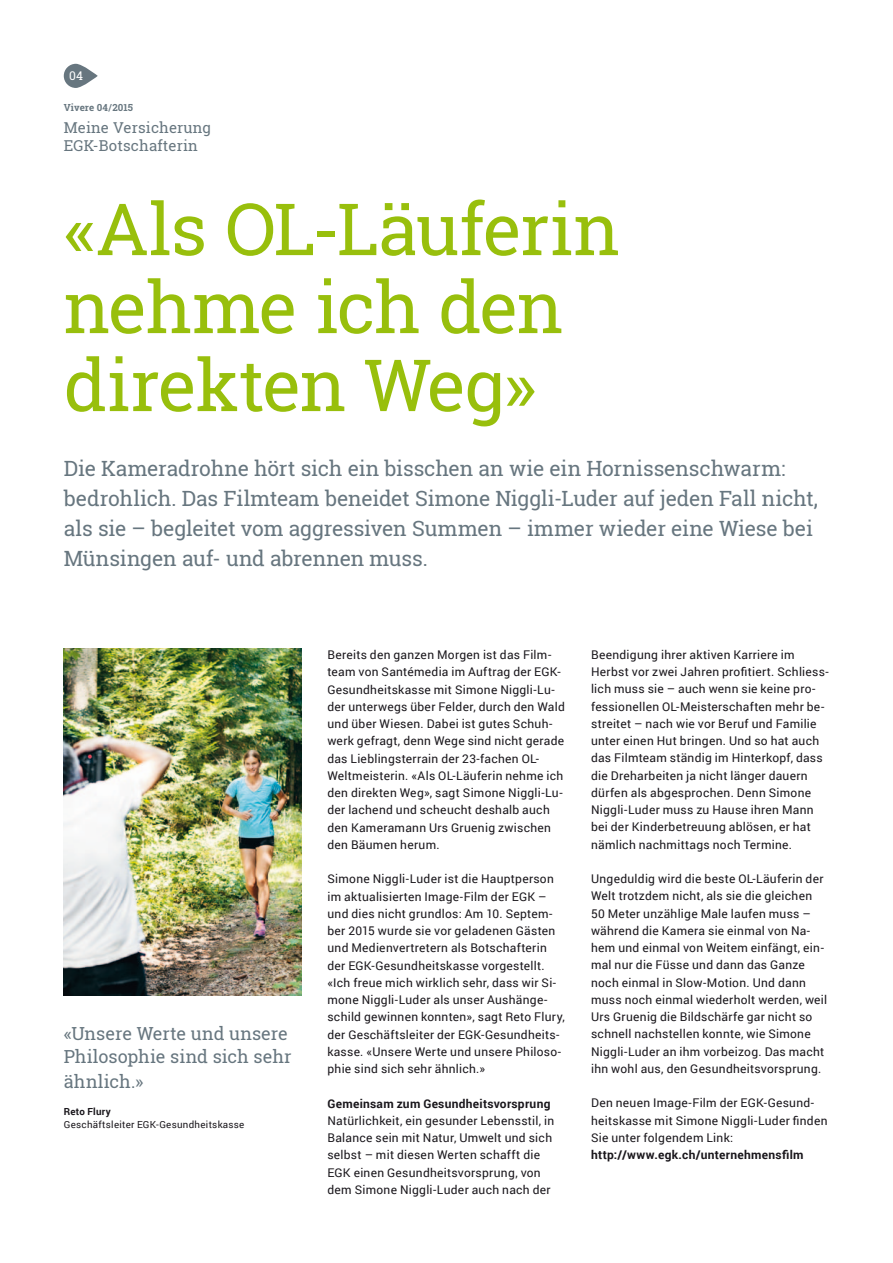
<style>
.page{position:relative;width:893px;height:1263px;background:#fff}
.page>*{position:absolute;margin:0;border:0;box-sizing:border-box;transform-origin:0 0}
.t1{font:72px/78px "Roboto Slab";letter-spacing:-.015em;color:#98bf0c}
.t2{font:21px/30px "Roboto Slab";letter-spacing:-.01em;color:#67767f}
.t3{font:18px/22.5px "Roboto Slab";letter-spacing:-.005em;color:#67767f}
.t4{font:18px "Roboto Slab";letter-spacing:.015em;color:#67767f}
.t5{font:15px/18px "Roboto Slab";letter-spacing:.01em;color:#67767f}
.t6{font:12px/17.2px "Roboto";letter-spacing:.025em;color:#1a171c}
.t7{font:700 12px "Roboto";letter-spacing:.025em;color:#1a171c}
.t8{font:12px "Roboto Slab";color:#fff}
.t9{font:9.75px "Roboto";letter-spacing:.03em;color:#1a171c}
.t10{font:700 9.75px "Roboto Slab";letter-spacing:.01em;color:#67767f}
.t11{font:700 9.75px "Roboto";letter-spacing:.03em;color:#1a171c}
</style>
<div class="page">
<svg style="left:64px;top:64px;width:34px;height:24px"></svg>
<img style="left:64px;top:648px;width:238px;height:348px">
<p class="t8" style="left:69px;top:67px;width:15px">04</p>
<p class="t10" style="left:64px;top:100px;width:71px">Vivere 04 / 2015</p>
<p class="t5" style="left:64px;top:118px;width:149px">Meine Versicherung<br>EGK-Botschafterin</p>
<h1 class="t1" style="left:64px;top:189px;width:558px">«Als OL-Läuferin nehme ich den direkten Weg»</h1>
<p class="t2" style="left:64px;top:453px;width:755px">Die Kameradrohne hört sich ein bisschen an wie ein Hornissenschwarm: bedrohlich. Das Filmteam beneidet Simone Niggli-Luder auf jeden Fall nicht, als sie – begleitet vom aggressiven Summen – immer wieder eine Wiese bei Münsingen auf- und abrennen muss.</p>
<h3 class="t3" style="left:64px;top:1022px;width:229px">«Unsere Werte und unsere<br>Philosophie sind sich sehr</h3>
<h3 class="t4" style="left:64px;top:1069px;width:81px">ähnlich.»</h3>
<p class="t11" style="left:64px;top:1104px;width:49px">Reto Flury</p>
<p class="t9" style="left:64px;top:1118px;width:182px">Geschäftsleiter EGK-Gesundheitskasse</p>
<p class="t6" style="left:327px;top:646px;width:239px">Bereits den ganzen Morgen ist das Film&shy;team von Santémedia im Auftrag der EGK-Gesundheitskasse mit Simone Niggli-Lu&shy;der unterwegs über Felder, durch den Wald und über Wiesen. Dabei ist gutes Schuh&shy;werk gefragt, denn Wege sind nicht gerade das Lieblingsterrain der 23-fachen OL-Weltmeisterin. «Als OL-Läuferin nehme ich den direkten Weg», sagt Simone Niggli-Lu&shy;der lachend und scheucht deshalb auch den Kameramann Urs Gruenig zwischen den Bäumen herum.</p>
<p class="t6" style="left:327px;top:870px;width:239px">Simone Niggli-Luder ist die Hauptperson im aktualisierten Image-Film der EGK – und dies nicht grundlos: Am 10. Septem&shy;ber 2015 wurde sie vor geladenen Gästen und Medienvertretern als Botschafterin der EGK-Gesundheitskasse vorgestellt. «Ich freue mich wirklich sehr, dass wir Si&shy;mone Niggli-Luder als unser Aushänge&shy;schild gewinnen konnten», sagt Reto Flury, der Geschäftsleiter der EGK-Gesundheits&shy;kasse. «Unsere Werte und unsere Philoso&shy;phie sind sich sehr ähnlich.»</p>
<p class="t7" style="left:327px;top:1095px;width:225px">Gemeinsam zum Gesundheitsvorsprung</p>
<p class="t6" style="left:327px;top:1111px;width:228px">Natürlichkeit, ein gesunder Lebensstil, in Balance sein mit Natur, Umwelt und sich selbst – mit diesen Werten schafft die EGK einen Gesundheitsvorsprung, von dem Simone Niggli-Luder auch nach der</p>
<p class="t6" style="left:591px;top:646px;width:239px">Beendigung ihrer aktiven Karriere im Herbst vor zwei Jahren profitiert. Schliess&shy;lich muss sie – auch wenn sie keine pro&shy;fessionellen OL-Meisterschaften mehr be&shy;streitet – nach wie vor Beruf und Familie unter einen Hut bringen. Und so hat auch das Filmteam ständig im Hinterkopf, dass die Dreharbeiten ja nicht länger dauern dürfen als abgesprochen. Denn Simone Niggli-Luder muss zu Hause ihren Mann bei der Kinderbetreuung ablösen, er hat nämlich nachmittags noch Termine.</p>
<p class="t6" style="left:591px;top:870px;width:238px">Ungeduldig wird die beste OL-Läuferin der Welt trotzdem nicht, als sie die gleichen 50 Meter unzählige Male laufen muss – während die Kamera sie einmal von Na&shy;hem und einmal von Weitem einfängt, ein&shy;mal nur die Füsse und dann das Ganze noch einmal in Slow-Motion. Und dann muss noch einmal wiederholt werden, weil Urs Gruenig die Bildschärfe gar nicht so schnell nachstellen konnte, wie Simone Niggli-Luder an ihm vorbeizog. Das macht ihn wohl aus, den Gesundheitsvorsprung.</p>
<p class="t6" style="left:591px;top:1094px;width:238px">Den neuen Image-Film der EGK-Gesund&shy;heitskasse mit Simone Niggli-Luder finden<br>Sie unter folgendem Link:</p>
<p class="t7" style="left:591px;top:1146px;width:214px">http://www.egk.ch/unternehmensfilm</p>
</div>
